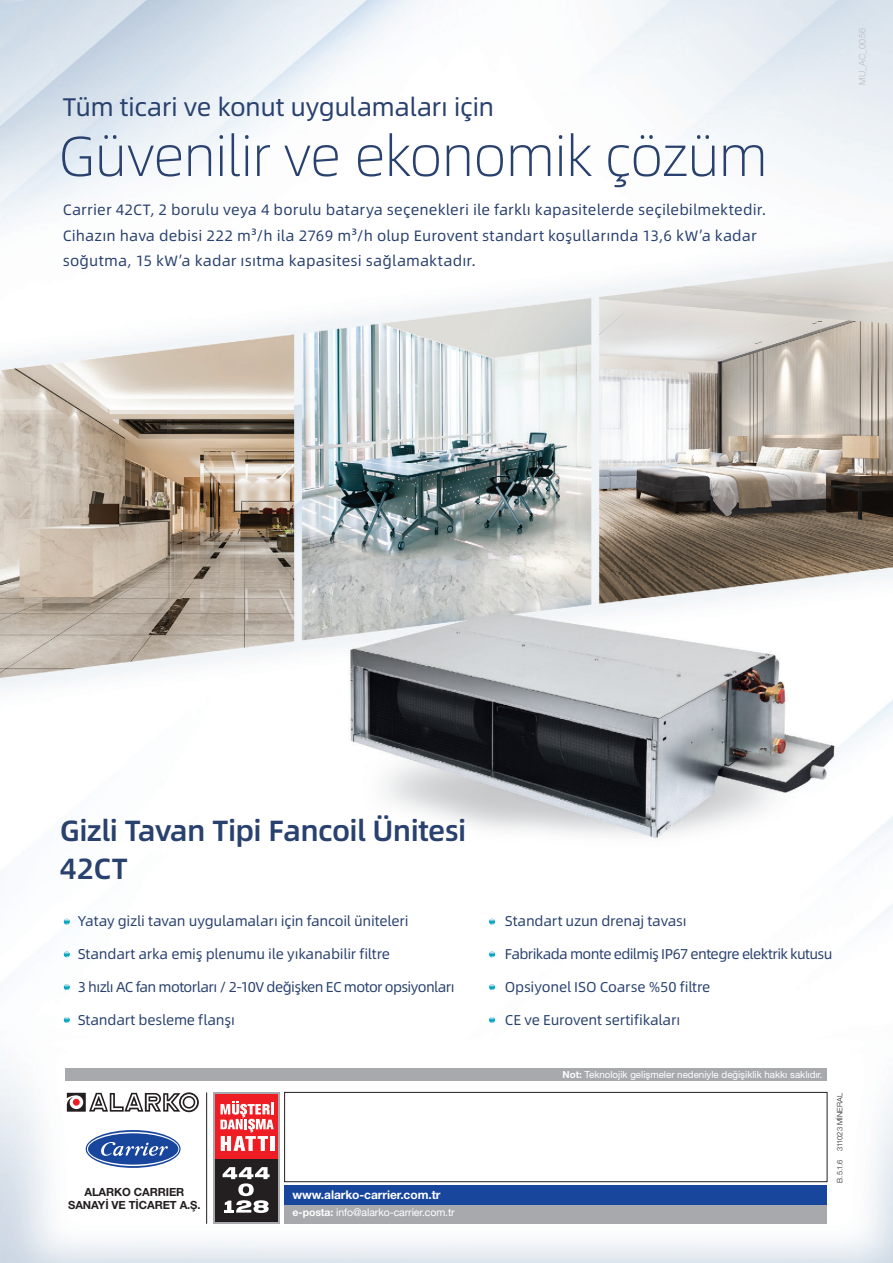
<style>
.page{position:relative;width:893px;height:1263px;background:#fff}
.page>*{position:absolute;margin:0;border:0;box-sizing:border-box;transform-origin:0 0}
.t1{font:300 56.25px "Alibaba Sans";letter-spacing:-.02em;color:#29416e}
.t2{font:500 29.25px/38.2px "Alibaba Sans";letter-spacing:-.02em;color:#29416e}
.t3{font:25.5px "Alibaba Sans";letter-spacing:-.02em;color:#29416e}
.t4{font:15px/25.5px "Alibaba Sans";letter-spacing:.01em;color:#29416e}
.t5{font:14.25px "Alibaba Sans";letter-spacing:-.02em;color:#29416e}
.t6{font:14.25px "Alibaba Sans";letter-spacing:-.045em;color:#29416e}
.t7{font:14.25px "Alibaba Sans";letter-spacing:-.04em;color:#29416e}
.t8{font:700 12px "Helvetica Neue LT Pro";letter-spacing:-.005em;color:#fff}
.t9{font:700 11.25px/13.2px "Helvetica Neue LT Pro";letter-spacing:-.01em;color:#231f20;text-align:center}
.t10{font:10.5px "Helvetica Neue";letter-spacing:-.005em;color:#fff}
.t11{font:9.75px "Helvetica Neue LT Pro";color:#fff}
.t12{font:300 9px "Helvetica Neue LT Pro";letter-spacing:.025em;color:#bcbdc0}
.t13{font:300 7.5px "Helvetica Neue LT Pro";letter-spacing:.015em;color:#231f20}
.s1{font-family:"Helvetica Neue LT Pro";font-weight:700}
.s2{font-weight:700}
</style>
<div class="page">
<img style="left:0;top:0;width:893px;height:1263px">
<svg style="left:64px;top:919px;width:6px;height:6px"></svg>
<svg style="left:64px;top:951px;width:6px;height:6px"></svg>
<svg style="left:64px;top:984px;width:6px;height:6px"></svg>
<svg style="left:64px;top:1017px;width:6px;height:6px"></svg>
<svg style="left:489px;top:919px;width:6px;height:6px"></svg>
<svg style="left:489px;top:951px;width:6px;height:6px"></svg>
<svg style="left:489px;top:984px;width:6px;height:6px"></svg>
<svg style="left:489px;top:1017px;width:6px;height:6px"></svg>
<div style="left:285px;top:1185px;width:542px;height:38px;background:#a8a9ad"></div>
<div style="left:285px;top:1185px;width:542px;height:20px;background:#18469d"></div>
<div style="left:66px;top:1068px;width:761px;height:13px;background:#a8a9ad"></div>
<svg style="left:67px;top:1093px;width:114px;height:19px"></svg>
<svg style="left:179px;top:1092px;width:20px;height:20px"></svg>
<svg style="left:181px;top:1094px;width:16px;height:16px"></svg>
<svg style="left:183px;top:1096px;width:12px;height:12px"></svg>
<div style="left:184px;top:1097px;width:10px;height:10px;background:#fff;border-radius:50%"></div>
<svg style="left:86px;top:1130px;width:95px;height:38px"></svg>
<div style="left:284px;top:1092px;width:543px;height:90px;border:1px solid #231f20"></div>
<svg style="left:213px;top:1092px;width:67px;height:131px"></svg>
<div style="left:215px;top:1094px;width:63px;height:127px;background:#ee1d23"></div>
<div style="left:215px;top:1159px;width:63px;height:62px;background:#231f20"></div>
<svg style="left:220px;top:1102px;width:54px;height:49px"></svg>
<hr style="left:270px;top:1136px;width:4px;height:15px;background:#fff">
<hr style="left:206px;top:1092px;width:1px;height:132px;background:#231f20">
<svg style="left:223px;top:1167px;width:47px;height:46px"></svg>
<h3 class="t3" style="left:63px;top:88px;width:433px">Tüm ticari ve konut uygulamaları için</h3>
<h1 class="t1" style="left:58px;top:114px;width:711px">Güvenilir ve ekonomik çözüm</h1>
<p class="t4" style="left:63px;top:196px;width:705px">Carrier 42CT, 2 borulu veya 4 borulu batarya seçenekleri ile farklı kapasitelerde seçilebilmektedir.<br>Cihazın hava debisi 222 m³/h ila 2769 m³/h olup Eurovent standart koşullarında 13,6 kW’a kadar soğutma, 15 kW’a kadar ısıtma kapasitesi sağlamaktadır.</p>
<p class="t12" style="left:857px;top:85px;width:58px;rotate:-90deg">MU_AC_0056</p>
<h2 class="t2" style="left:60px;top:810px;width:408px">Gizli Tavan Tipi Fancoil Ünitesi<br>42CT</h2>
<p class="t5" style="left:78px;top:910px;width:332px">Yatay gizli tavan uygulamaları için fancoil üniteleri</p>
<p class="t5" style="left:78px;top:943px;width:314px">Standart arka emiş plenumu ile yıkanabilir filtre</p>
<p class="t6" style="left:78px;top:976px;width:378px">3 hızlı AC fan motorları / 2-10V değişken EC motor opsiyonları</p>
<p class="t5" style="left:78px;top:1009px;width:159px">Standart besleme flanşı</p>
<p class="t9" style="left:68px;top:1185px;width:134px">ALARKO CARRIER<br>SANAYİ VE TİCARET A.Ş.</p>
<p class="t8" style="left:293px;top:1187px;width:149px">www.alarko-carrier.com.tr</p>
<p class="t10" style="left:293px;top:1204px;width:164px"><span class="s1">e-posta:</span> info@alarko-carrier.com.tr</p>
<p class="t10" style="left:297px;top:1205px;width:164px"><span class="s2">e-posta:</span> info@alarko-carrier.com.tr</p>
<p class="t5" style="left:505px;top:910px;width:183px">Standart uzun drenaj tavası</p>
<p class="t7" style="left:505px;top:943px;width:329px">Fabrikada monte edilmiş IP67 entegre elektrik kutusu</p>
<p class="t5" style="left:505px;top:976px;width:207px">Opsiyonel ISO Coarse %50 filtre</p>
<p class="t5" style="left:505px;top:1009px;width:177px">CE ve Eurovent sertifikaları</p>
<p class="t11" style="left:563px;top:1069px;width:262px"><span class="s2">Not:</span> Teknolojik gelişmeler nedeniyle değişiklik hakkı saklıdır.</p>
<p class="t13" style="left:835px;top:1183px;width:91px;rotate:-90deg">B.5.1.6 311023 MİNERAL</p>
</div>
